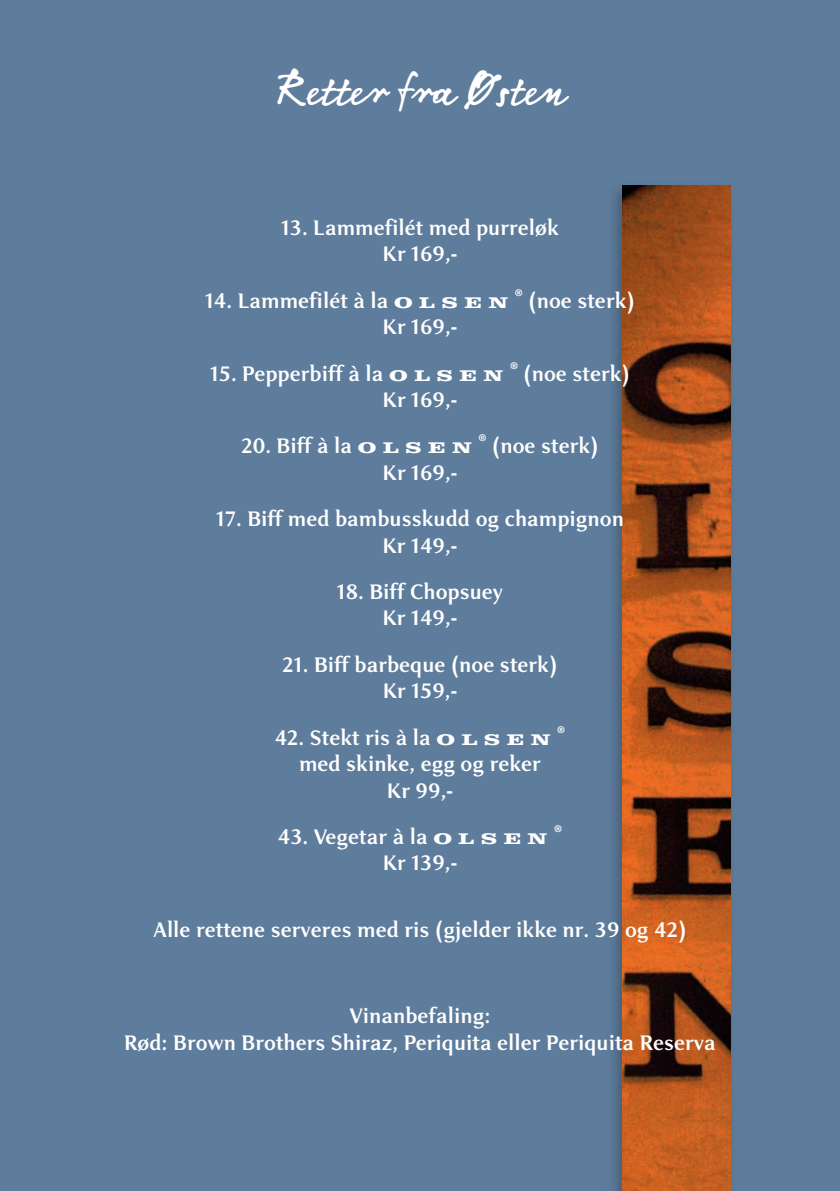
<style>
.page{position:relative;width:840px;height:1191px;background:#fff}
.page>*{position:absolute;margin:0;border:0;box-sizing:border-box;transform-origin:0 0}
.t1{font:46px "Linotype Notec";color:#fff}
.t2{font:700 22px/26.4px "New Age Condensed";color:#fff;text-align:center}
.t3{font:700 10px "Clarendon";color:#fff}
.s1{font-family:"Clarendon";font-size:16px}
</style>
<div class="page">
<div style="left:0;top:0;width:839px;height:1191px;background:#5e7c9b"></div>
<img style="left:615px;top:185px;width:116px;height:1006px">
<img style="left:622px;top:186px;width:108px;height:1005px">
<h1 class="t1" style="left:275px;top:55px;width:291px">Retter fra Østen</h1>
<p class="t2" style="left:281px;top:214px;width:279px">13. Lammefilét med purreløk<br>Kr 169,-</p>
<p class="t2" style="left:205px;top:287px;width:304px">14. Lammefilét à la <span class="s1">O L S E N</span></p>
<p class="t3" style="left:514px;top:286px;width:9px">®</p>
<p class="t2" style="left:528px;top:287px;width:108px">(noe sterk)</p>
<p class="t2" style="left:382px;top:314px;width:76px">Kr 169,-</p>
<p class="t2" style="left:210px;top:360px;width:294px">15. Pepperbiff à la <span class="s1">O L S E N</span></p>
<p class="t3" style="left:509px;top:359px;width:9px">®</p>
<p class="t2" style="left:523px;top:360px;width:108px">(noe sterk)</p>
<p class="t2" style="left:382px;top:386px;width:76px">Kr 169,-</p>
<p class="t2" style="left:241px;top:433px;width:232px">20. Biff à la <span class="s1">O L S E N</span></p>
<p class="t3" style="left:478px;top:432px;width:9px">®</p>
<p class="t2" style="left:492px;top:433px;width:108px">(noe sterk)</p>
<p class="t2" style="left:382px;top:459px;width:76px">Kr 169,-</p>
<p class="t2" style="left:216px;top:506px;width:409px">17. Biff med bambusskudd og champignon<br>Kr 149,-</p>
<p class="t2" style="left:337px;top:578px;width:167px">18. Biff Chopsuey<br>Kr 149,-</p>
<p class="t2" style="left:282px;top:651px;width:276px">21. Biff barbeque (noe sterk)<br>Kr 159,-</p>
<p class="t2" style="left:274px;top:724px;width:277px">42. Stekt ris à la <span class="s1">O L S E N</span></p>
<p class="t3" style="left:557px;top:723px;width:9px">®</p>
<p class="t2" style="left:299px;top:750px;width:243px">med skinke, egg og reker<br>Kr 99,-</p>
<p class="t2" style="left:277px;top:823px;width:271px">43. Vegetar à la <span class="s1">O L S E N</span></p>
<p class="t3" style="left:554px;top:822px;width:9px">®</p>
<p class="t2" style="left:382px;top:850px;width:76px">Kr 139,-</p>
<p class="t2" style="left:153px;top:916px;width:534px">Alle rettene serveres med ris (gjelder ikke nr. 39 og 42)</p>
<p class="t2" style="left:124px;top:1002px;width:593px">Vinanbefaling:<br>Rød: Brown Brothers Shiraz, Periquita eller Periquita Reserva</p>
</div>
